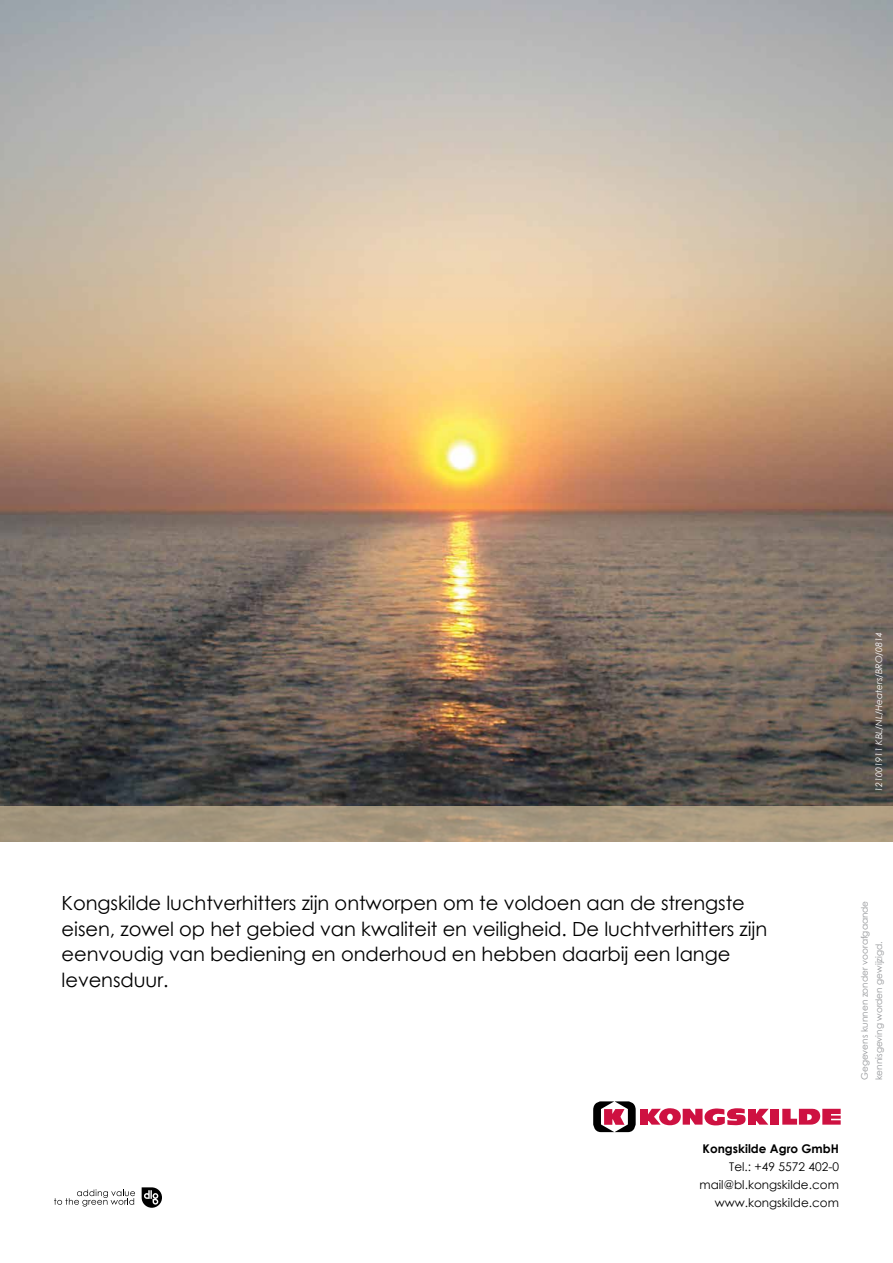
<style>
.page{position:relative;width:893px;height:1263px;background:#fff}
.page>*{position:absolute;margin:0;border:0;box-sizing:border-box;transform-origin:0 0}
.t1{font:19.5px/25.5px "Century Gothic";letter-spacing:-.005em;color:#000}
.t2{font:12px/18px "Century Gothic";color:#000;text-align:right}
.t3{font:700 12px "Century Gothic";color:#000}
.t4{font:9px/14.2px "Century Gothic";color:#939598}
.t5{font:italic 9px "Century Gothic";color:#fff}
</style>
<div class="page">
<div style="left:640px;top:1109px;width:8px;height:16px;background:#ce1141"></div>
<div style="left:748px;top:1109px;width:8px;height:16px;background:#ce1141"></div>
<svg style="left:756px;top:1109px;width:13px;height:16px"></svg>
<div style="left:771px;top:1109px;width:8px;height:16px;background:#ce1141"></div>
<svg style="left:782px;top:1109px;width:59px;height:16px"></svg>
<svg style="left:593px;top:1101px;width:43px;height:31px"></svg>
<svg style="left:648px;top:1108px;width:98px;height:17px"></svg>
<svg style="left:54px;top:1189px;width:81px;height:17px"></svg>
<svg style="left:142px;top:1187px;width:20px;height:21px"></svg>
<img style="left:0;top:0;width:893px;height:806px">
<svg style="left:0;top:806px;width:893px;height:35px;background:#a7987e"></svg>
<p class="t5" style="left:872px;top:792px;width:162px;rotate:-90deg">121001911 KBL/NL/Heaters/BRO/0814</p>
<p class="t1" style="left:62px;top:890px;width:707px">Kongskilde luchtverhitters zijn ontworpen om te voldoen aan de strengste eisen, zowel op het gebied van kwaliteit en veiligheid. De luchtverhitters zijn eenvoudig van bediening en onderhoud en hebben daarbij een lange levensduur.</p>
<p class="t4" style="left:857px;top:1080px;width:181px;rotate:-90deg">Gegevens kunnen zonder voorafgaande kennisgeving worden gewijzigd.</p>
<p class="t3" style="left:703px;top:1139px;width:138px">Kongskilde Agro GmbH</p>
<p class="t2" style="left:699px;top:1157px;width:141px">Tel.: +49 5572 402-0 mail@bl.kongskilde.com www.kongskilde.com</p>
</div>
